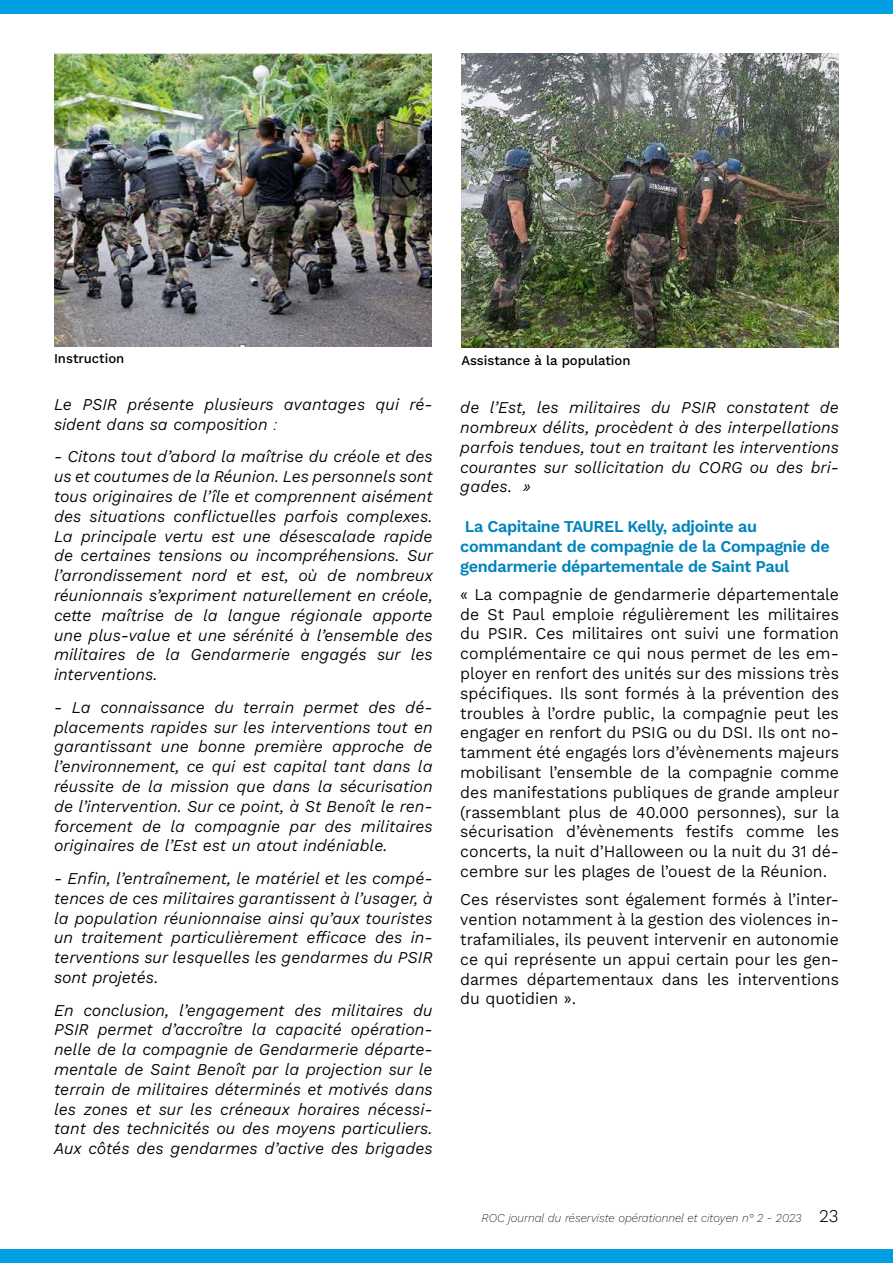
<style>
.page{position:relative;width:893px;height:1263px;background:#fff}
.page>*{position:absolute;margin:0;border:0;box-sizing:border-box;transform-origin:0 0}
.t1{font:italic 16.5px/19.8px "Kantumruy Pro";color:#000;text-align:justify}
.t2{font:16.5px/19.8px "Kantumruy Pro";color:#000;text-align:justify}
.t3{font:600 16.5px/19.8px "Kantumruy Pro";letter-spacing:-.02em;color:#0083bb}
.t4{font:500 13.5px "Kantumruy Pro";color:#000}
.t5{font:italic 12px "Kantumruy Pro";color:#000}
.s1{font-weight:300;font-style:normal;font-size:18px}
</style>
<div class="page">
<img style="left:54px;top:54px;width:378px;height:293px">
<img style="left:461px;top:54px;width:378px;height:293px">
<div style="left:0;top:0;width:893px;height:14px;background:#009fe3"></div>
<div style="left:0;top:1249px;width:893px;height:14px;background:#009fe3"></div>
<p class="t4" style="left:54px;top:350px;width:72px">Instruction</p>
<p class="t4" style="left:461px;top:352px;width:171px">Assistance à la population</p>
<p class="t1" style="left:54px;top:396px;width:380px">Le PSIR présente plusieurs avantages qui ré&shy;sident dans sa composition :</p>
<p class="t1" style="left:54px;top:448px;width:380px">- Citons tout d’abord la maîtrise du créole et des us et coutumes de la Réunion. Les personnels sont tous originaires de l’île et comprennent aisément des situations conflictuelles parfois complexes.<br>La principale vertu est une désescalade rapide de certaines tensions ou incompréhensions. Sur l’arrondissement nord et est, où de nombreux réunionnais s’expriment naturellement en créole, cette maîtrise de la langue régionale apporte une plus-value et une sérénité à l’ensemble des militaires de la Gendarmerie engagés sur les interventions.</p>
<p class="t1" style="left:54px;top:699px;width:380px">- La connaissance du terrain permet des dé&shy;placements rapides sur les interventions tout en garantissant une bonne première approche de l’environnement, ce qui est capital tant dans la réussite de la mission que dans la sécurisation de l’intervention. Sur ce point, à St Benoît le ren&shy;forcement de la compagnie par des militaires originaires de l’Est est un atout indéniable.</p>
<p class="t1" style="left:54px;top:870px;width:380px">- Enfin, l’entraînement, le matériel et les compé&shy;tences de ces militaires garantissent à l’usager, à la population réunionnaise ainsi qu’aux touristes un traitement particulièrement efficace des in&shy;terventions sur lesquelles les gendarmes du PSIR sont projetés.</p>
<p class="t1" style="left:54px;top:1002px;width:380px">En conclusion, l’engagement des militaires du PSIR permet d’accroître la capacité opération&shy;nelle de la compagnie de Gendarmerie départe&shy;mentale de Saint Benoît par la projection sur le terrain de militaires déterminés et motivés dans les zones et sur les créneaux horaires nécessi&shy;tant des technicités ou des moyens particuliers.<br>Aux côtés des gendarmes d’active des brigades</p>
<p class="t1" style="left:460px;top:399px;width:380px">de l’Est, les militaires du PSIR constatent de nombreux délits, procèdent à des interpellations parfois tendues, tout en traitant les interventions courantes sur sollicitation du CORG ou des bri&shy;gades. »</p>
<p class="t3" style="left:460px;top:518px;width:371px">La Capitaine TAUREL Kelly, adjointe au commandant de compagnie de la Compagnie de gendarmerie départementale de Saint Paul</p>
<p class="t2" style="left:460px;top:586px;width:381px">« La compagnie de gendarmerie départementale de St Paul emploie régulièrement les militaires du PSIR. Ces militaires ont suivi une formation complémentaire ce qui nous permet de les em&shy;ployer en renfort des unités sur des missions très spécifiques. Ils sont formés à la prévention des troubles à l’ordre public, la compagnie peut les engager en renfort du PSIG ou du DSI. Ils ont no&shy;tamment été engagés lors d’évènements majeurs mobilisant l’ensemble de la compagnie comme des manifestations publiques de grande ampleur (rassemblant plus de 40.000 personnes), sur la sécurisation d’évènements festifs comme les concerts, la nuit d’Halloween ou la nuit du 31 dé&shy;cembre sur les plages de l’ouest de la Réunion.</p>
<p class="t2" style="left:460px;top:891px;width:380px">Ces réservistes sont également formés à l’inter&shy;vention notamment à la gestion des violences in&shy;trafamiliales, ils peuvent intervenir en autonomie ce qui représente un appui certain pour les gen&shy;darmes départementaux dans les interventions du quotidien ».</p>
<p class="t5" style="left:482px;top:1210px;width:358px">ROC journal du réserviste opérationnel et citoyen n° 2 - 2023 <span class="s1">23</span></p>
</div>
